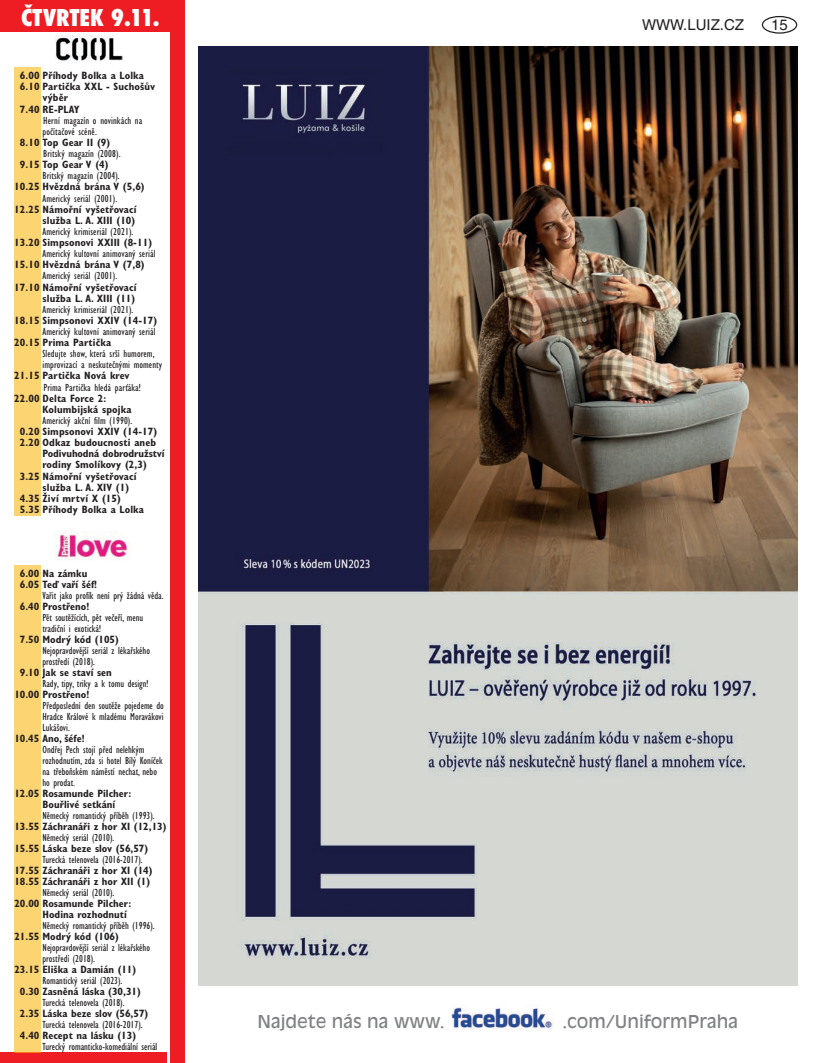
<style>
.page{position:relative;width:815px;height:1063px;background:#fff}
.page>*{position:absolute;margin:0;border:0;box-sizing:border-box;transform-origin:0 0}
.t1{font:800 condensed 22.5px "Futura";color:#fff}
.t2{font:17.5px "Antique Olive CE";color:#808285}
.t3{font:15px "Helvetica CE";color:#231f20}
.t4{font:condensed 10.62px/11px "Gill Sans CE";color:#231f20}
.t5{font:700 condensed 10.62px/11px "Gill Sans CE";color:#231f20}
</style>
<div class="page">
<div style="left:762px;top:16px;width:35px;height:18px;border:1px solid #231f20;border-radius:50%"></div>
<img style="left:451px;top:1007px;width:103px;height:23px">
<div style="left:0;top:0;width:184px;height:32px;background:#ee1d23"></div>
<img style="left:55px;top:36px;width:67px;height:25px">
<div style="left:170px;top:0;width:14px;height:1063px;background:#ee1d23"></div>
<div style="left:0;top:1052px;width:167px;height:11px;background:#ee1d23"></div>
<div style="left:14px;top:67px;width:27px;height:449px;background:#fdd472"></div>
<img style="left:55px;top:531px;width:75px;height:29px">
<div style="left:14px;top:565px;width:27px;height:487px;background:#fdd472"></div>
<img style="left:198px;top:46px;width:599px;height:939px">
<h1 class="t1" style="left:21px;top:2px;width:140px">ČTVRTEK 9.11.</h1>
<p class="t5" style="left:20px;top:70px;width:126px">6.00 Příhody Bolka a Lolka</p>
<p class="t5" style="left:20px;top:81px;width:137px">6.10 Partička XXL - Suchošův</p>
<p class="t5" style="left:43px;top:92px;width:27px">výběr</p>
<p class="t5" style="left:20px;top:103px;width:61px">7.40 RE-PLAY</p>
<p class="t4" style="left:43px;top:115px;width:101px">Herní magazín o novinkách na počítačové scéně.</p>
<p class="t5" style="left:20px;top:137px;width:92px">8.10 Top Gear II (9)</p>
<p class="t4" style="left:43px;top:148px;width:79px">Britský magazín (2008).</p>
<p class="t5" style="left:20px;top:159px;width:90px">9.15 Top Gear V (4)</p>
<p class="t4" style="left:43px;top:170px;width:79px">Britský magazín (2004).</p>
<p class="t5" style="left:14px;top:181px;width:132px">10.25 Hvězdná brána V (5,6)</p>
<p class="t4" style="left:43px;top:192px;width:76px">Americký seriál (2001).</p>
<p class="t5" style="left:14px;top:204px;width:124px;text-align:right">12.25 Námořní vyšetřovací služba L. A. XIII (10)</p>
<p class="t4" style="left:43px;top:226px;width:92px">Americký krimiseriál (2021).</p>
<p class="t5" style="left:14px;top:237px;width:139px">13.20 Simpsonovi XXIII (8-11)</p>
<p class="t4" style="left:43px;top:248px;width:114px">Americký kultovní animovaný seriál</p>
<p class="t5" style="left:14px;top:259px;width:132px">15.10 Hvězdná brána V (7,8)</p>
<p class="t4" style="left:43px;top:270px;width:76px">Americký seriál (2001).</p>
<p class="t5" style="left:14px;top:281px;width:124px;text-align:right">17.10 Námořní vyšetřovací služba L. A. XIII (11)</p>
<p class="t4" style="left:43px;top:304px;width:92px">Americký krimiseriál (2021).</p>
<p class="t5" style="left:14px;top:315px;width:145px">18.15 Simpsonovi XXIV (14-17)</p>
<p class="t4" style="left:43px;top:326px;width:114px">Americký kultovní animovaný seriál</p>
<p class="t5" style="left:14px;top:337px;width:99px">20.15 Prima Partička</p>
<p class="t4" style="left:43px;top:348px;width:121px">Sledujte show, která srší humorem, improvizací a neskutečnými momenty</p>
<p class="t5" style="left:14px;top:370px;width:117px">21.15 Partička Nová krev</p>
<p class="t4" style="left:43px;top:382px;width:99px">Prima Partička hledá parťáka!</p>
<p class="t5" style="left:43px;top:393px;width:90px;text-indent:-28px">22.00 Delta Force 2:<br>Kolumbijská spojka</p>
<p class="t4" style="left:43px;top:415px;width:91px">Americký akční film (1990).</p>
<p class="t5" style="left:20px;top:426px;width:139px">0.20 Simpsonovi XXIV (14-17)</p>
<p class="t5" style="left:20px;top:437px;width:138px">2.20 Odkaz budoucnosti aneb</p>
<p class="t5" style="left:43px;top:448px;width:124px">Podivuhodná dobrodružství</p>
<p class="t5" style="left:43px;top:459px;width:106px">rodiny Smolíkovy (2,3)</p>
<p class="t5" style="left:20px;top:471px;width:118px">3.25 Námořní vyšetřovací</p>
<p class="t5" style="left:43px;top:482px;width:88px">služba L. A. XIV (1)</p>
<p class="t5" style="left:20px;top:493px;width:103px">4.35 Živí mrtví X (15)</p>
<p class="t5" style="left:20px;top:504px;width:126px">5.35 Příhody Bolka a Lolka</p>
<p class="t5" style="left:20px;top:568px;width:79px">6.00 Na zámku<br>6.05 Teď vaří šéf!</p>
<p class="t4" style="left:43px;top:590px;width:123px">Vařit jako profík není prý žádná věda.</p>
<p class="t5" style="left:20px;top:601px;width:71px">6.40 Prostřeno!</p>
<p class="t4" style="left:42px;top:612px;width:102px">Pět soutěžících, pět večeří, menu tradiční i exotická!</p>
<p class="t5" style="left:20px;top:634px;width:100px">7.50 Modrý kód (105)</p>
<p class="t4" style="left:42px;top:645px;width:109px">Nejopravdovější seriál z lékařského prostředí (2018).</p>
<p class="t5" style="left:20px;top:667px;width:93px">9.10 Jak se staví sen</p>
<p class="t4" style="left:42px;top:678px;width:107px">Rady, tipy, triky a k tomu design!</p>
<p class="t5" style="left:14px;top:689px;width:76px">10.00 Prostřeno!</p>
<p class="t4" style="left:42px;top:700px;width:123px;text-align:justify">Předposlední den soutěže pojedeme do Hradce Králové k mladému Moravákovi Lukášovi.</p>
<p class="t5" style="left:14px;top:733px;width:72px">10.45 Ano, šéfe!</p>
<p class="t4" style="left:42px;top:744px;width:122px">Ondřej Pech stojí před nelehkým rozhodnutím, zda si hotel Bílý Koníček na třeboňském náměstí nechat, nebo ho prodat.</p>
<p class="t5" style="left:43px;top:788px;width:90px;text-indent:-28px">12.05 Rosamunde Pilcher:<br>Bouřlivé setkání</p>
<p class="t4" style="left:43px;top:810px;width:114px">Německý romantický příběh (1993).</p>
<p class="t5" style="left:14px;top:821px;width:154px">13.55 Záchranáři z hor XI (12,13)</p>
<p class="t4" style="left:43px;top:832px;width:73px">Německý seriál (2010).</p>
<p class="t5" style="left:14px;top:843px;width:135px">15.55 Láska beze slov (56,57)</p>
<p class="t4" style="left:43px;top:854px;width:102px">Turecká telenovela (2016-2017).</p>
<p class="t5" style="left:14px;top:865px;width:140px">17.55 Záchranáři z hor XI (14)<br>18.55 Záchranáři z hor XII (1)</p>
<p class="t4" style="left:43px;top:887px;width:73px">Německý seriál (2010).</p>
<p class="t5" style="left:43px;top:898px;width:90px;text-indent:-28px">20.00 Rosamunde Pilcher:<br>Hodina rozhodnutí</p>
<p class="t4" style="left:43px;top:920px;width:114px">Německý romantický příběh (1996).</p>
<p class="t5" style="left:14px;top:931px;width:106px">21.55 Modrý kód (106)</p>
<p class="t4" style="left:43px;top:942px;width:109px">Nejopravdovější seriál z lékařského prostředí (2018).</p>
<p class="t5" style="left:14px;top:964px;width:123px">23.15 Eliška a Damián (11)</p>
<p class="t4" style="left:43px;top:975px;width:81px">Romantický seriál (2023).</p>
<p class="t5" style="left:20px;top:986px;width:122px">0.30 Zasněná láska (30,31)</p>
<p class="t4" style="left:43px;top:997px;width:84px">Turecká telenovela (2018).</p>
<p class="t5" style="left:20px;top:1008px;width:130px">2.35 Láska beze slov (56,57)</p>
<p class="t4" style="left:43px;top:1019px;width:102px">Turecká telenovela (2016-2017).</p>
<p class="t5" style="left:20px;top:1030px;width:118px">4.40 Recept na lásku (13)</p>
<p class="t4" style="left:43px;top:1041px;width:116px">Turecký romanticko-komediální seriál</p>
<h3 class="t3" style="left:642px;top:16px;width:104px">WWW.LUIZ.CZ</h3>
<h3 class="t3" style="left:771px;top:16px;width:18px">15</h3>
<h2 class="t2" style="left:257px;top:1012px;width:189px">Najdete nás na www.</h2>
<h2 class="t2" style="left:562px;top:1012px;width:177px">.com/UniformPraha</h2>
</div>
